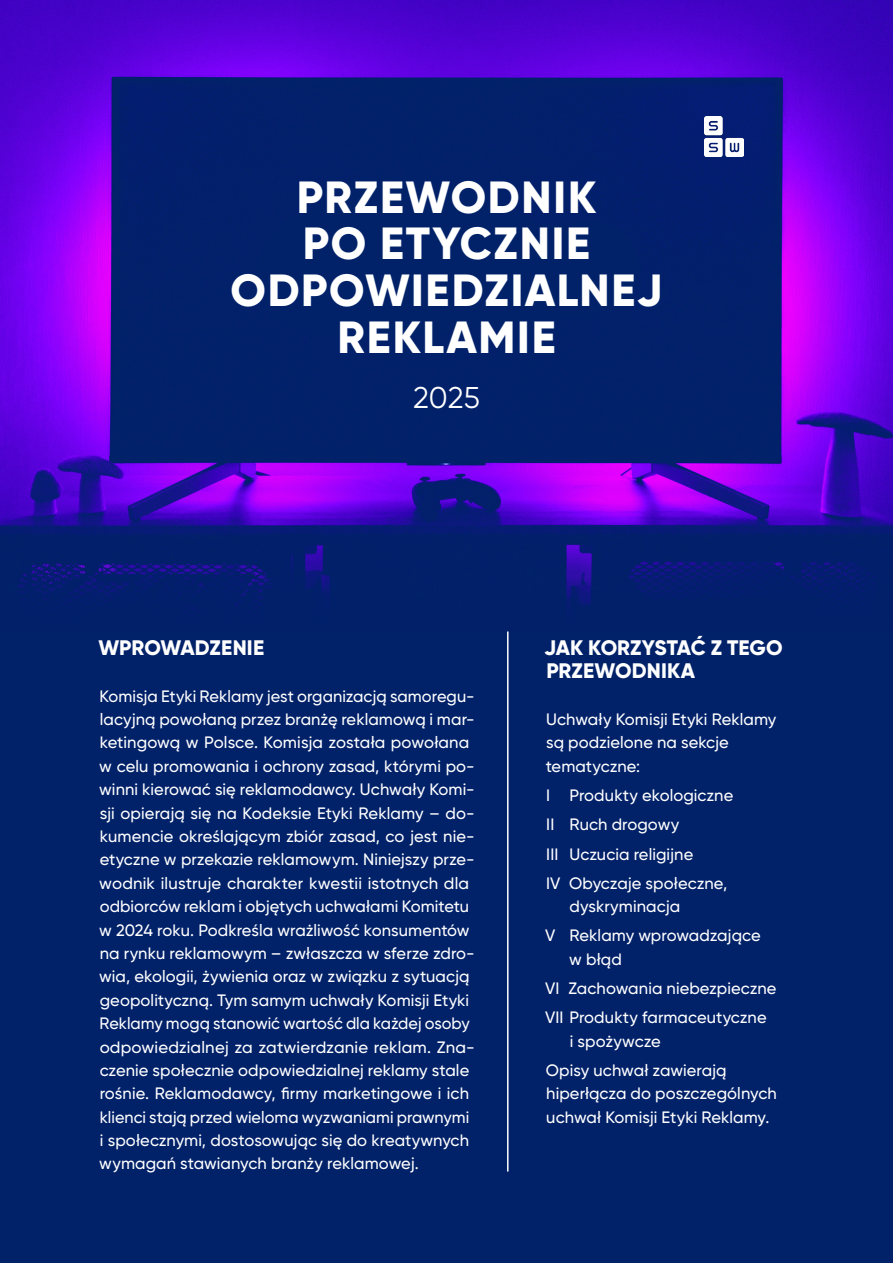
<style>
.page{position:relative;width:893px;height:1263px;background:#012169}
.page>*{position:absolute;margin:0;border:0;box-sizing:border-box;transform-origin:0 0}
.t1{font:800 45px/46.8px "Gilroy";letter-spacing:.035em;color:#fff;text-align:center}
.t2{font:30px "Gilroy";color:#fff}
.t3{font:800 21px/23.4px "Gilroy";color:#fff}
.t4{font:500 16.5px/23.4px "Gilroy";letter-spacing:.005em;color:#fff}
</style>
<div class="page">
<img style="left:0;top:0;width:893px;height:538px">
<img style="left:704px;top:117px;width:40px;height:39px">
<hr style="left:507px;top:631px;width:2px;height:540px;background:#fff">
<h1 class="t1" style="left:231px;top:173px;width:433px">PRZEWODNIK<br>PO ETYCZNIE<br>ODPOWIEDZIALNEJ<br>REKLAMIE</h1>
<h2 class="t2" style="left:413px;top:379px;width:68px">2025</h2>
<p class="t3" style="left:98px;top:636px;width:167px">WPROWADZENIE</p>
<p class="t4" style="left:99px;top:684px;width:377px">Komisja Etyki Reklamy jest organizacją samoregu&shy;lacyjną powołaną przez branżę reklamową i mar&shy;ketingową w Polsce. Komisja została powołana w celu promowania i ochrony zasad, którymi po&shy;winni kierować się reklamodawcy. Uchwały Komi&shy;sji opierają się na Kodeksie Etyki Reklamy – do&shy;kumencie określającym zbiór zasad, co jest nie&shy;etyczne w przekazie reklamowym. Niniejszy prze&shy;wodnik ilustruje charakter kwestii istotnych dla odbiorców reklam i objętych uchwałami Komitetu w 2024 roku. Podkreśla wrażliwość konsumentów na rynku reklamowym – zwłaszcza w sferze zdro&shy;wia, ekologii, żywienia oraz w związku z sytuacją geopolityczną. Tym samym uchwały Komisji Etyki Reklamy mogą stanowić wartość dla każdej osoby odpowiedzialnej za zatwierdzanie reklam. Zna&shy;czenie społecznie odpowiedzialnej reklamy stale rośnie. Reklamodawcy, firmy marketingowe i ich klienci stają przed wieloma wyzwaniami prawnymi i społecznymi, dostosowując się do kreatywnych wymagań stawianych branży reklamowej.</p>
<p class="t3" style="left:544px;top:636px;width:240px">JAK KORZYSTAĆ Z TEGO<br>PRZEWODNIKA</p>
<p class="t4" style="left:546px;top:707px;width:232px">Uchwały Komisji Etyki Reklamy są podzielone na sekcje tematyczne:</p>
<p class="t4" style="left:546px;top:780px;width:189px;line-height:29.2px">I Produkty ekologiczne<br>II Ruch drogowy<br>III Uczucia religijne<br>IV Obyczaje społeczne,</p>
<p class="t4" style="left:545px;top:892px;width:217px;line-height:29.2px;text-indent:24px">dyskryminacja<br>V Reklamy wprowadzające</p>
<p class="t4" style="left:545px;top:944px;width:233px;line-height:29.2px;text-indent:24px">w błąd<br>VI Zachowania niebezpieczne<br>VII Produkty farmaceutyczne</p>
<p class="t4" style="left:546px;top:1026px;width:182px;line-height:29.2px;text-indent:24px">i spożywcze<br>Opisy uchwał zawierają</p>
<p class="t4" style="left:546px;top:1082px;width:232px">hiperłącza do poszczególnych uchwał Komisji Etyki Reklamy.</p>
</div>
